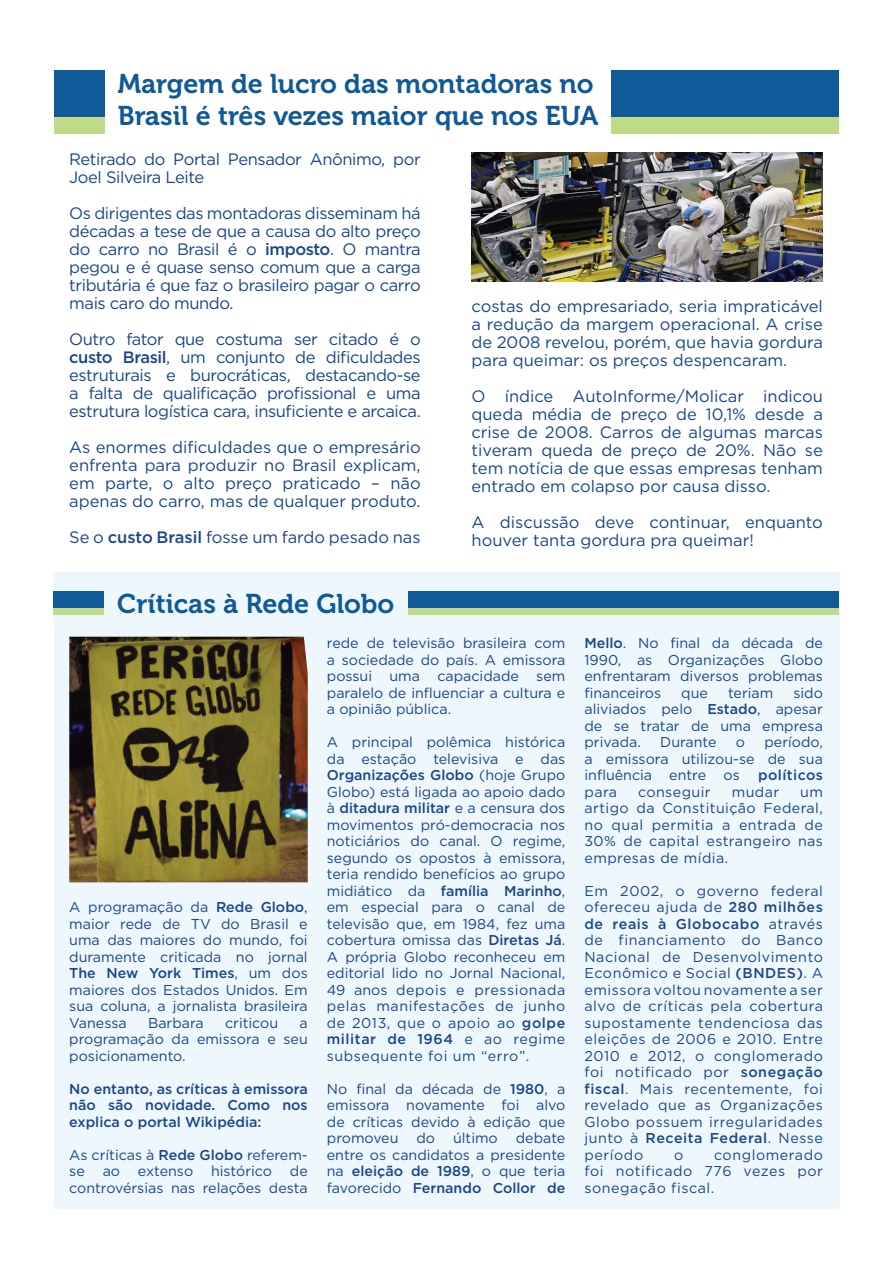
<style>
.page{position:relative;width:893px;height:1263px;background:#fff}
.page>*{position:absolute;margin:0;border:0;box-sizing:border-box;transform-origin:0 0}
.t1{font:27px/32.4px "Museo 700";color:#0f5999}
.t2{font:16.5px/18px "Gotham";letter-spacing:-.01em;color:#1b458a;text-align:justify}
.t3{font:14.25px/16.5px "Gotham";color:#1b458a;text-align:justify}
.t4{font:500 14.25px/16.5px "Gotham";color:#1b458a;text-align:justify}
.t5{font:500 14.25px "Gotham";letter-spacing:.03em;color:#1b458a}
.t6{font:14.25px "Gotham";letter-spacing:.03em;color:#1b458a}
.s1{font-weight:500}
</style>
<div class="page">
<div style="left:611px;top:70px;width:228px;height:47px;background:#105a99"></div>
<div style="left:611px;top:117px;width:228px;height:16px;background:#c0db87"></div>
<div style="left:54px;top:70px;width:50px;height:47px;background:#105a99"></div>
<div style="left:54px;top:117px;width:50px;height:16px;background:#c0db87"></div>
<img style="left:471px;top:152px;width:352px;height:129px">
<div style="left:54px;top:573px;width:785px;height:636px;background:#edf7fc"></div>
<div style="left:408px;top:591px;width:431px;height:17px;background:#105a99"></div>
<div style="left:408px;top:608px;width:431px;height:6px;background:#c0db87"></div>
<div style="left:54px;top:591px;width:50px;height:17px;background:#105a99"></div>
<div style="left:54px;top:608px;width:50px;height:6px;background:#c0db87"></div>
<img style="left:69px;top:637px;width:239px;height:245px">
<h1 class="t1" style="left:118px;top:67px;width:482px">Margem de lucro das montadoras no<br>Brasil é três vezes maior que nos EUA</h1>
<p class="t2" style="left:69px;top:150px;width:353px">Retirado do Portal Pensador Anônimo, por<br>Joel Silveira Leite</p>
<p class="t2" style="left:69px;top:204px;width:353px">Os dirigentes das montadoras disseminam há décadas a tese de que a causa do alto preço do carro no Brasil é o <span class="s1">imposto</span>. O mantra pegou e é quase senso comum que a carga tributária é que faz o brasileiro pagar o carro mais caro do mundo.</p>
<p class="t2" style="left:69px;top:330px;width:353px">Outro fator que costuma ser citado é o <span class="s1">custo Brasil</span>, um conjunto de dificuldades estruturais e burocráticas, destacando-se a falta de qualificação profissional e uma estrutura logística cara, insuficiente e arcaica.</p>
<p class="t2" style="left:69px;top:438px;width:353px">As enormes dificuldades que o empresário enfrenta para produzir no Brasil explicam, em parte, o alto preço praticado – não apenas do carro, mas de qualquer produto.</p>
<p class="t2" style="left:69px;top:528px;width:353px">Se o <span class="s1">custo Brasil</span> fosse um fardo pesado nas</p>
<p class="t2" style="left:471px;top:297px;width:353px">costas do empresariado, seria impraticável a redução da margem operacional. A crise de 2008 revelou, porém, que havia gordura para queimar: os preços despencaram.</p>
<p class="t2" style="left:471px;top:387px;width:353px">O índice AutoInforme/Molicar indicou queda média de preço de 10,1% desde a crise de 2008. Carros de algumas marcas tiveram queda de preço de 20%. Não se tem notícia de que essas empresas tenham entrado em colapso por causa disso.</p>
<p class="t2" style="left:471px;top:513px;width:353px">A discussão deve continuar, enquanto houver tanta gordura pra queimar!</p>
<h1 class="t1" style="left:117px;top:587px;width:279px">Críticas à Rede Globo</h1>
<p class="t3" style="left:69px;top:898px;width:240px">A programação da <span class="s1">Rede Globo</span>, maior rede de TV do Brasil e uma das maiores do mundo, foi duramente criticada no jornal <span class="s1">The New York Times</span>, um dos maiores dos Estados Unidos. Em sua coluna, a jornalista brasileira Vanessa</p>
<p class="t3" style="left:148px;top:1014px;width:57px">Barbara</p>
<p class="t3" style="left:225px;top:1014px;width:55px">criticou</p>
<p class="t3" style="left:69px;top:1014px;width:240px;text-indent:230px">a programação da emissora e seu posicionamento.</p>
<p class="t4" style="left:69px;top:1080px;width:240px">No entanto, as críticas à emissora não são novidade. Como nos explica o portal Wikipédia:</p>
<p class="t3" style="left:69px;top:1146px;width:240px">As críticas à <span class="s1">Rede Globo</span> referem&shy;se</p>
<p class="t3" style="left:103px;top:1162px;width:19px">ao</p>
<p class="t3" style="left:138px;top:1162px;width:57px">extenso</p>
<p class="t3" style="left:211px;top:1162px;width:62px">histórico</p>
<p class="t3" style="left:69px;top:1162px;width:240px;text-align:right">de<br>controvérsias nas relações desta</p>
<p class="t3" style="left:327px;top:634px;width:240px">rede de televisão brasileira com a sociedade do país. A emissora possui uma capacidade sem paralelo de influenciar a cultura e a opinião pública.</p>
<p class="t3" style="left:327px;top:733px;width:240px">A principal polêmica histórica da estação televisiva e das <span class="s1">Organizações Globo</span> (hoje Grupo Globo) está ligada ao apoio dado à <span class="s1">ditadura militar</span> e a censura dos movimentos pró-democracia nos noticiários do canal. O regime, segundo os opostos à emissora, teria rendido benefícios ao grupo midiático da <span class="s1">família Marinho</span>, em especial para o canal de televisão que, em 1984, fez uma cobertura omissa das <span class="s1">Diretas Já</span>.<br>A própria Globo reconheceu em editorial lido no Jornal Nacional, 49 anos depois e pressionada pelas manifestações de junho de 2013, que o apoio ao <span class="s1">golpe militar de 1964</span> e ao regime subsequente foi um “erro”.</p>
<p class="t3" style="left:327px;top:1080px;width:240px">No final da década de <span class="s1">1980</span>, a emissora novamente foi alvo de críticas devido à edição que promoveu</p>
<p class="t3" style="left:416px;top:1129px;width:20px">do</p>
<p class="t3" style="left:453px;top:1129px;width:46px">último</p>
<p class="t3" style="left:327px;top:1129px;width:240px;text-indent:189px">debate entre os candidatos a presidente na <span class="s1">eleição de 1989</span>, o que teria favorecido <span class="s1">Fernando Collor de</span></p>
<p class="t3" style="left:584px;top:634px;width:240px"><span class="s1">Mello</span>. No final da década de 1990, as Organizações Globo enfrentaram diversos problemas financeiros</p>
<p class="t3" style="left:584px;top:684px;width:240px;text-indent:209px">sido aliviados pelo <span class="s1">Estado</span>, apesar de se tratar de uma empresa privada.</p>
<p class="t3" style="left:681px;top:684px;width:28px">que</p>
<p class="t3" style="left:728px;top:684px;width:47px">teriam</p>
<p class="t3" style="left:584px;top:733px;width:240px;text-indent:180px">período, a emissora utilizou-se de sua influência entre os</p>
<p class="t3" style="left:660px;top:733px;width:58px">Durante</p>
<p class="t3" style="left:736px;top:733px;width:11px">o</p>
<p class="t5" style="left:758px;top:766px;width:66px">políticos</p>
<p class="t3" style="left:584px;top:783px;width:34px">para</p>
<p class="t6" style="left:638px;top:782px;width:74px">conseguir</p>
<p class="t3" style="left:732px;top:783px;width:49px">mudar</p>
<p class="t3" style="left:584px;top:783px;width:240px;text-indent:216px">um artigo da Constituição Federal, no qual permitia a entrada de 30% de capital estrangeiro nas empresas de mídia.</p>
<p class="t3" style="left:584px;top:882px;width:240px">Em 2002, o governo federal ofereceu ajuda de <span class="s1">280 milhões de reais à Globocabo</span> através de financiamento do Banco Nacional de Desenvolvimento Econômico e Social <span class="s1">(BNDES)</span>. A emissora voltou novamente a ser alvo de críticas pela cobertura supostamente tendenciosa das eleições de 2006 e 2010. Entre 2010 e 2012, o conglomerado foi notificado por <span class="s1">sonegação fiscal</span>. Mais recentemente, foi revelado que as Organizações Globo possuem irregularidades junto à <span class="s1">Receita Federal</span>. Nesse período</p>
<p class="t3" style="left:584px;top:1146px;width:240px;text-indent:130px">conglomerado foi notificado 776 vezes por sonegação fiscal.</p>
<p class="t3" style="left:674px;top:1146px;width:11px">o</p>
</div>
